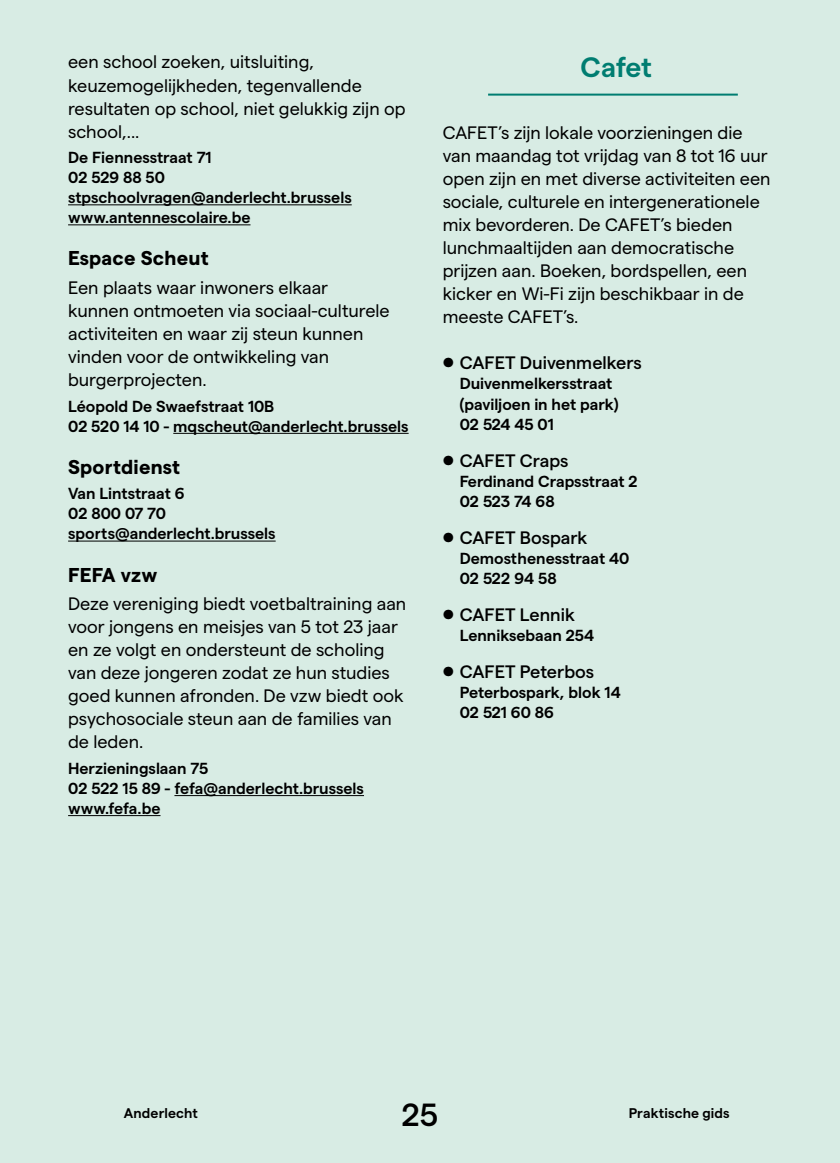
<style>
.page{position:relative;width:840px;height:1163px;background:#fff}
.page>*{position:absolute;margin:0;border:0;box-sizing:border-box;transform-origin:0 0}
.t1{font:500 32px "Matter SQ";color:#000}
.t2{font:600 28px "Matter SQ";letter-spacing:-.01em;color:#007d71}
.t3{font:700 20px "Matter SQ";letter-spacing:.01em;color:#000}
.t4{font:18px/23px "Matter SQ";color:#000}
.t5{font:500 18px "Matter SQ";color:#000}
.t6{font:600 16px/20px "Matter SQ";color:#000}
.t7{font:600 14px "Matter SQ";letter-spacing:.01em;color:#000}
.s1{font-weight:600;font-size:24px}
</style>
<div class="page">
<div style="left:0;top:0;width:839px;height:1162px;background:#d8ece4"></div>
<hr style="left:68px;top:204px;width:283px;height:1px;background:#000">
<hr style="left:68px;top:224px;width:182px;height:1px;background:#000">
<hr style="left:173px;top:433px;width:235px;height:1px;background:#000">
<hr style="left:68px;top:540px;width:207px;height:1px;background:#000">
<hr style="left:174px;top:795px;width:190px;height:1px;background:#000">
<hr style="left:68px;top:815px;width:92px;height:1px;background:#000">
<hr style="left:488px;top:94px;width:249px;height:2px;background:#007d71">
<p class="t4" style="left:68px;top:49px;width:339px">een school zoeken, uitsluiting, keuzemogelijkheden, tegenvallende resultaten op school, niet gelukkig zijn op school,...</p>
<p class="t6" style="left:68px;top:146px;width:285px">De Fiennesstraat 71<br>02 529 88 50 stpschoolvragen@anderlecht.brussels www.antennescolaire.be</p>
<p class="t3" style="left:68px;top:243px;width:142px">Espace Scheut</p>
<p class="t4" style="left:68px;top:274px;width:323px">Een plaats waar inwoners elkaar kunnen ontmoeten via sociaal-culturele activiteiten en waar zij steun kunnen vinden voor de ontwikkeling van burgerprojecten.</p>
<p class="t6" style="left:68px;top:394px;width:342px">Léopold De Swaefstraat 10B<br>02 520 14 10 - mqscheut@anderlecht.brussels</p>
<p class="t3" style="left:68px;top:452px;width:113px">Sportdienst</p>
<p class="t6" style="left:68px;top:482px;width:209px">Van Lintstraat 6<br>02 800 07 70 sports@anderlecht.brussels</p>
<p class="t3" style="left:68px;top:559px;width:91px">FEFA vzw</p>
<p class="t4" style="left:68px;top:590px;width:339px">Deze vereniging biedt voetbaltraining aan voor jongens en meisjes van 5 tot 23 jaar en ze volgt en ondersteunt de scholing van deze jongeren zodat ze hun studies goed kunnen afronden. De vzw biedt ook psychosociale steun aan de families van de leden.</p>
<p class="t6" style="left:68px;top:756px;width:297px">Herzieningslaan 75<br>02 522 15 89 - fefa@anderlecht.brussels www.fefa.be</p>
<h2 class="t2" style="left:580px;top:46px;width:73px">Cafet</h2>
<p class="t4" style="left:442px;top:120px;width:329px">CAFET’s zijn lokale voorzieningen die van maandag tot vrijdag van 8 tot 16 uur open zijn en met diverse activiteiten een sociale, culturele en intergenerationele mix bevorderen. De CAFET’s bieden lunchmaaltijden aan democratische prijzen aan. Boeken, bordspellen, een kicker en Wi-Fi zijn beschikbaar in de meeste CAFET’s.</p>
<p class="t5" style="left:442px;top:350px;width:200px"><span class="s1">•</span> CAFET Duivenmelkers</p>
<p class="t6" style="left:459px;top:372px;width:160px">Duivenmelkersstraat (paviljoen in het park)<br>02 524 45 01</p>
<p class="t5" style="left:442px;top:447px;width:127px"><span class="s1">•</span> CAFET Craps</p>
<p class="t6" style="left:459px;top:469px;width:179px">Ferdinand Crapsstraat 2<br>02 523 74 68</p>
<p class="t5" style="left:442px;top:524px;width:146px"><span class="s1">•</span> CAFET Bospark</p>
<p class="t6" style="left:459px;top:546px;width:171px">Demosthenesstraat 40<br>02 522 94 58</p>
<p class="t5" style="left:442px;top:601px;width:134px"><span class="s1">•</span> CAFET Lennik</p>
<p class="t6" style="left:459px;top:623px;width:136px">Lenniksebaan 254</p>
<p class="t5" style="left:442px;top:658px;width:153px"><span class="s1">•</span> CAFET Peterbos</p>
<p class="t6" style="left:459px;top:680px;width:162px">Peterbospark, blok 14<br>02 521 60 86</p>
<p class="t7" style="left:124px;top:1102px;width:76px">Anderlecht</p>
<h1 class="t1" style="left:401px;top:1090px;width:38px">25</h1>
<p class="t7" style="left:628px;top:1102px;width:102px">Praktische gids</p>
</div>
